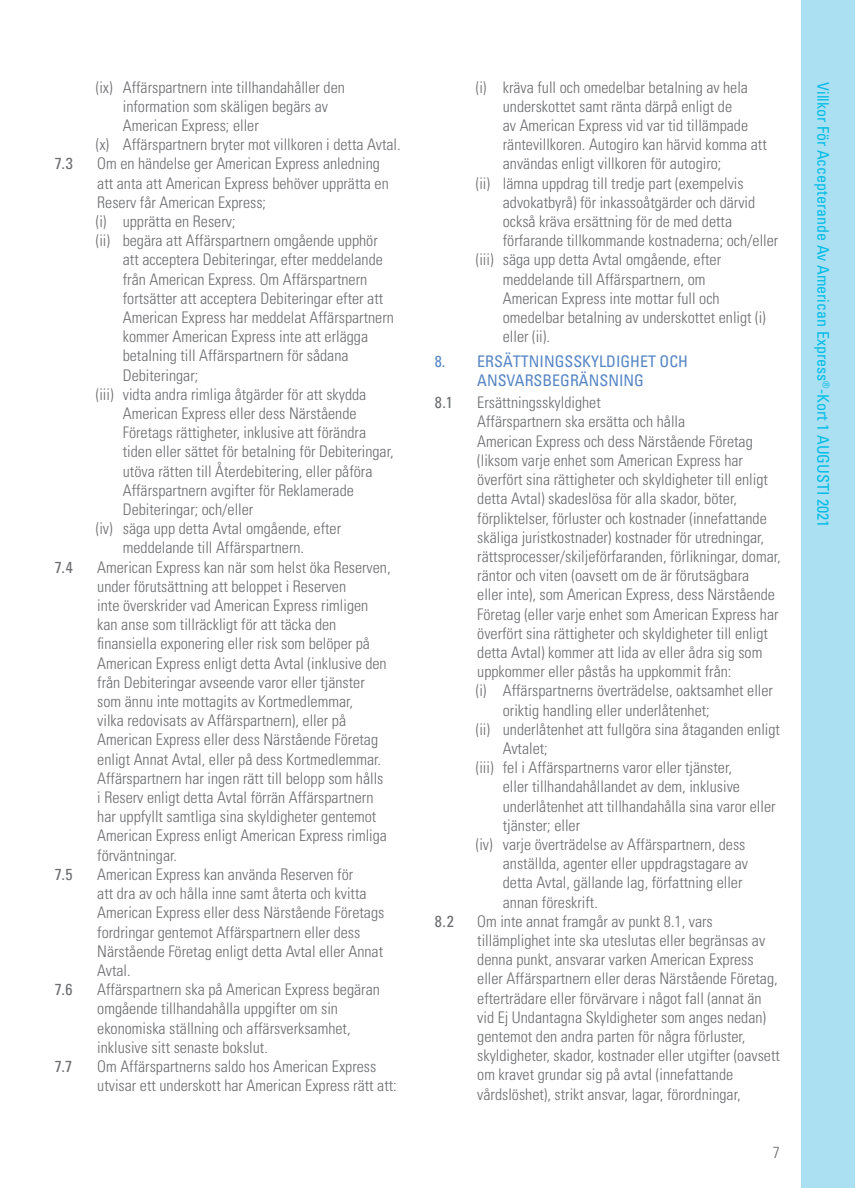
<style>
.page{position:relative;width:856px;height:1188px;background:#fff}
.page>*{position:absolute;margin:0;border:0;box-sizing:border-box;transform-origin:0 0}
.t1{font:300 condensed 16px/19.2px "Univers";color:#6c6d70}
.t2{font:condensed 16px "Univers";color:#02bce5}
.t3{font:condensed 16px/19.2px "Univers";color:#5786c5;text-align:center}
.t4{font:condensed 16px "Univers";color:#6c6d70}
</style>
<div class="page">
<div style="left:801px;top:0;width:53px;height:1188px;background:#abe0f3"></div>
<p class="t1" style="left:96px;top:77px;width:251px">(ix) Affärspartnern inte tillhandahåller den</p>
<p class="t1" style="left:123px;top:96px;width:207px">information som skäligen begärs av</p>
<p class="t1" style="left:123px;top:115px;width:137px">American Express; eller</p>
<p class="t1" style="left:96px;top:135px;width:306px">(x) Affärspartnern bryter mot villkoren i detta Avtal.</p>
<p class="t4" style="left:55px;top:153px;width:20px">7.3</p>
<p class="t1" style="left:97px;top:154px;width:284px">Om en händelse ger American Express anledning</p>
<p class="t1" style="left:97px;top:173px;width:293px">att anta att American Express behöver upprätta en</p>
<p class="t1" style="left:97px;top:192px;width:170px">Reserv får American Express;</p>
<p class="t1" style="left:96px;top:211px;width:141px">(i) upprätta en Reserv;</p>
<p class="t1" style="left:96px;top:231px;width:283px">(ii) begära att Affärspartnern omgående upphör</p>
<p class="t1" style="left:123px;top:250px;width:262px">att acceptera Debiteringar, efter meddelande</p>
<p class="t1" style="left:123px;top:269px;width:246px">från American Express. Om Affärspartnern</p>
<p class="t1" style="left:123px;top:288px;width:262px">fortsätter att acceptera Debiteringar efter att</p>
<p class="t1" style="left:123px;top:307px;width:273px">American Express har meddelat Affärspartnern</p>
<p class="t1" style="left:123px;top:327px;width:247px">kommer American Express inte att erlägga</p>
<p class="t1" style="left:123px;top:346px;width:227px">betalning till Affärspartnern för sådana</p>
<p class="t1" style="left:123px;top:365px;width:77px">Debiteringar;</p>
<p class="t1" style="left:96px;top:384px;width:272px">(iii) vidta andra rimliga åtgärder för att skydda</p>
<p class="t1" style="left:123px;top:403px;width:235px">American Express eller dess Närstående</p>
<p class="t1" style="left:123px;top:423px;width:245px">Företags rättigheter, inklusive att förändra</p>
<p class="t1" style="left:123px;top:442px;width:272px">tiden eller sättet för betalning för Debiteringar,</p>
<p class="t1" style="left:123px;top:461px;width:251px">utöva rätten till Återdebitering, eller påföra</p>
<p class="t1" style="left:123px;top:480px;width:233px">Affärspartnern avgifter för Reklamerade</p>
<p class="t1" style="left:123px;top:499px;width:132px">Debiteringar; och/eller</p>
<p class="t1" style="left:96px;top:519px;width:247px">(iv) säga upp detta Avtal omgående, efter</p>
<p class="t1" style="left:123px;top:538px;width:183px">meddelande till Affärspartnern.</p>
<p class="t4" style="left:55px;top:557px;width:20px">7.4</p>
<p class="t1" style="left:97px;top:557px;width:295px">American Express kan när som helst öka Reserven, under förutsättning att beloppet i Reserven<br>inte överskrider vad American Express rimligen kan anse som tillräckligt för att täcka den finansiella exponering eller risk som belöper på American Express enligt detta Avtal (inklusive den från Debiteringar avseende varor eller tjänster som ännu inte mottagits av Kortmedlemmar,<br>vilka redovisats av Affärspartnern), eller på American Express eller dess Närstående Företag enligt Annat Avtal, eller på dess Kortmedlemmar.<br>Affärspartnern har ingen rätt till belopp som hålls i Reserv enligt detta Avtal förrän Affärspartnern har uppfyllt samtliga sina skyldigheter gentemot American Express enligt American Express rimliga förväntningar.</p>
<p class="t4" style="left:55px;top:864px;width:19px">7.5</p>
<p class="t1" style="left:97px;top:864px;width:288px">American Express kan använda Reserven för<br>att dra av och hålla inne samt återta och kvitta American Express eller dess Närstående Företags fordringar gentemot Affärspartnern eller dess Närstående Företag enligt detta Avtal eller Annat Avtal.</p>
<p class="t4" style="left:55px;top:979px;width:19px">7.6</p>
<p class="t1" style="left:97px;top:979px;width:284px">Affärspartnern ska på American Express begäran omgående tillhandahålla uppgifter om sin ekonomiska ställning och affärsverksamhet, inklusive sitt senaste bokslut.</p>
<p class="t4" style="left:55px;top:1056px;width:19px">7.7</p>
<p class="t1" style="left:97px;top:1056px;width:301px">Om Affärspartnerns saldo hos American Express utvisar ett underskott har American Express rätt att:</p>
<p class="t1" style="left:476px;top:77px;width:274px">(i) kräva full och omedelbar betalning av hela</p>
<p class="t1" style="left:503px;top:96px;width:231px">underskottet samt ränta därpå enligt de</p>
<p class="t1" style="left:503px;top:115px;width:247px">av American Express vid var tid tillämpade</p>
<p class="t1" style="left:503px;top:135px;width:265px">räntevillkoren. Autogiro kan härvid komma att</p>
<p class="t1" style="left:503px;top:154px;width:220px">användas enligt villkoren för autogiro;</p>
<p class="t1" style="left:476px;top:173px;width:269px">(ii) lämna uppdrag till tredje part (exempelvis</p>
<p class="t1" style="left:503px;top:192px;width:254px">advokatbyrå) för inkassoåtgärder och därvid</p>
<p class="t1" style="left:503px;top:211px;width:231px">också kräva ersättning för de med detta</p>
<p class="t1" style="left:503px;top:231px;width:277px">förfarande tillkommande kostnaderna; och/eller</p>
<p class="t1" style="left:476px;top:250px;width:247px">(iii) säga upp detta Avtal omgående, efter</p>
<p class="t1" style="left:503px;top:269px;width:204px">meddelande till Affärspartnern, om</p>
<p class="t1" style="left:503px;top:288px;width:218px">American Express inte mottar full och</p>
<p class="t1" style="left:503px;top:307px;width:264px">omedelbar betalning av underskottet enligt (i)</p>
<p class="t1" style="left:503px;top:327px;width:49px">eller (ii).</p>
<p class="t3" style="left:435px;top:351px;width:255px">8. ERSÄTTNINGSSKYLDIGHET OCH<br>ANSVARSBEGRÄNSNING</p>
<p class="t4" style="left:435px;top:392px;width:20px">8.1</p>
<p class="t1" style="left:477px;top:393px;width:125px">Ersättningsskyldighet</p>
<p class="t1" style="left:477px;top:412px;width:209px">Affärspartnern ska ersätta och hålla</p>
<p class="t1" style="left:477px;top:431px;width:277px">American Express och dess Närstående Företag</p>
<p class="t1" style="left:477px;top:450px;width:267px">(liksom varje enhet som American Express har</p>
<p class="t1" style="left:477px;top:470px;width:292px">överfört sina rättigheter och skyldigheter till enligt</p>
<p class="t1" style="left:477px;top:489px;width:261px">detta Avtal) skadeslösa för alla skador, böter,</p>
<p class="t1" style="left:477px;top:508px;width:291px">förpliktelser, förluster och kostnader (innefattande</p>
<p class="t1" style="left:477px;top:527px;width:288px">skäliga juristkostnader) kostnader för utredningar,</p>
<p class="t1" style="left:477px;top:546px;width:305px">rättsprocesser/skiljeförfaranden, förlikningar, domar,</p>
<p class="t1" style="left:477px;top:566px;width:273px">räntor och viten (oavsett om de är förutsägbara</p>
<p class="t1" style="left:477px;top:585px;width:299px">eller inte), som American Express, dess Närstående</p>
<p class="t1" style="left:477px;top:604px;width:303px">Företag (eller varje enhet som American Express har</p>
<p class="t1" style="left:477px;top:623px;width:292px">överfört sina rättigheter och skyldigheter till enligt</p>
<p class="t1" style="left:477px;top:642px;width:286px">detta Avtal) kommer att lida av eller ådra sig som</p>
<p class="t1" style="left:477px;top:662px;width:256px">uppkommer eller påstås ha uppkommit från:</p>
<p class="t1" style="left:476px;top:681px;width:299px">(i) Affärspartnerns överträdelse, oaktsamhet eller</p>
<p class="t1" style="left:503px;top:700px;width:208px">oriktig handling eller underlåtenhet;</p>
<p class="t1" style="left:476px;top:719px;width:306px">(ii) underlåtenhet att fullgöra sina åtaganden enligt</p>
<p class="t1" style="left:503px;top:738px;width:47px">Avtalet;</p>
<p class="t1" style="left:476px;top:758px;width:257px">(iii) fel i Affärspartnerns varor eller tjänster,</p>
<p class="t1" style="left:503px;top:777px;width:239px">eller tillhandahållandet av dem, inklusive</p>
<p class="t1" style="left:503px;top:796px;width:274px">underlåtenhet att tillhandahålla sina varor eller</p>
<p class="t1" style="left:503px;top:815px;width:79px">tjänster; eller</p>
<p class="t1" style="left:476px;top:834px;width:271px">(iv) varje överträdelse av Affärspartnern, dess</p>
<p class="t1" style="left:503px;top:854px;width:247px">anställda, agenter eller uppdragstagare av</p>
<p class="t1" style="left:503px;top:873px;width:241px">detta Avtal, gällande lag, författning eller</p>
<p class="t1" style="left:503px;top:892px;width:97px">annan föreskrift.</p>
<p class="t4" style="left:435px;top:911px;width:21px">8.2</p>
<p class="t1" style="left:477px;top:911px;width:304px">Om inte annat framgår av punkt 8.1, vars tillämplighet inte ska uteslutas eller begränsas av denna punkt, ansvarar varken American Express eller Affärspartnern eller deras Närstående Företag, efterträdare eller förvärvare i något fall (annat än vid Ej Undantagna Skyldigheter som anges nedan) gentemot den andra parten för några förluster, skyldigheter, skador, kostnader eller utgifter (oavsett om kravet grundar sig på avtal (innefattande vårdslöshet), strikt ansvar, lagar, förordningar,</p>
<p class="t1" style="left:772px;top:1143px;width:9px">7</p>
<p class="t2" style="left:833px;top:82px;width:446px;rotate:90deg">Villkor För Accepterande Av American Express<sup>®</sup>-Kort 1 AUGUSTI 2021</p>
</div>
